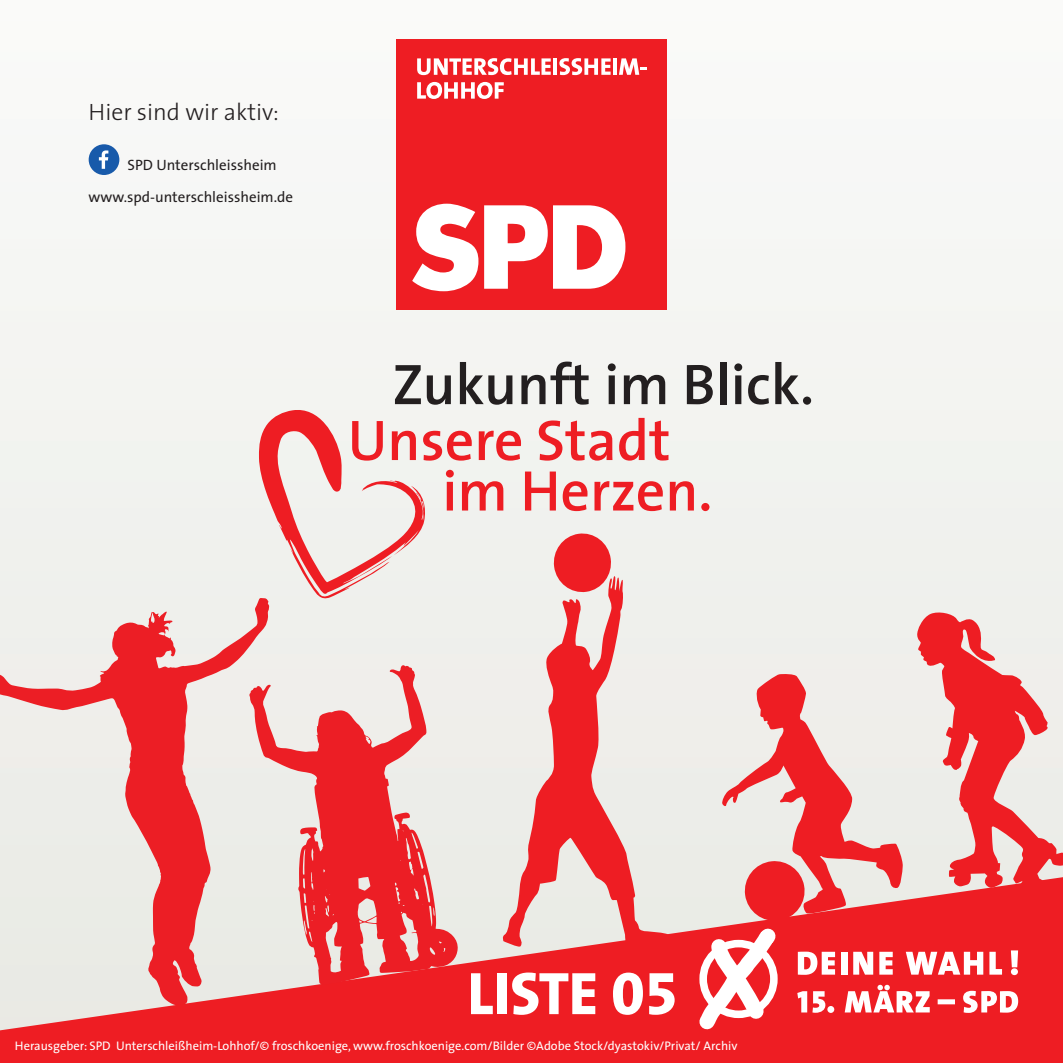
<style>
.page{position:relative;width:1063px;height:1063px;background:#fff}
.page>*{position:absolute;margin:0;border:0;box-sizing:border-box;transform-origin:0 0}
.t1{font:800 60.5px "The Sans";letter-spacing:-.005em;color:#fff}
.t2{font:600 57.75px/50.5px "The Sans";color:#ee1d23}
.t3{font:600 57.75px "The Sans";color:#231f20}
.t4{font:300 23.75px "The Sans";color:#231f20}
.t5{font:15px "The Sans";color:#231f20}
.t6{font:12.5px "The Sans";color:#fff}
.s1{font-family:"The Sans Extra Bold Expert";font-weight:400}
</style>
<div class="page">
<div style="left:0;top:39px;width:1063px;height:820px;background:#f4f4f2"></div>
<svg style="left:502px;top:576px;width:167px;height:283px;background:#eeb2b1"></svg>
<svg style="left:552px;top:532px;width:61px;height:62px;background:#ee5b5e"></svg>
<svg style="left:0;top:598px;width:269px;height:261px;background:#edb5b4"></svg>
<svg style="left:0;top:859px;width:1063px;height:204px;background:#ec797a"></svg>
<svg style="left:249px;top:665px;width:209px;height:320px;background:#ec9494"></svg>
<svg style="left:698px;top:611px;width:365px;height:420px;background:#ee9191"></svg>
<div style="left:699px;top:940px;width:79px;height:78px;border:8px solid #fff;border-radius:50%"></div>
<div style="left:15px;top:1031px;width:855px;height:19px;background:#ee1d23"></div>
<div style="left:89px;top:144px;width:30px;height:31px;background:#185aaa;border-radius:50%"></div>
<svg style="left:99px;top:150px;width:9px;height:19px"></svg>
<div style="left:397px;top:39px;width:270px;height:270px;background:#ee1d23"></div>
<svg style="left:484px;top:205px;width:141px;height:84px"></svg>
<svg style="left:412px;top:204px;width:66px;height:87px"></svg>
<svg style="left:417px;top:58px;width:134px;height:17px"></svg>
<hr style="left:553px;top:58px;width:4px;height:17px;background:#fff">
<svg style="left:559px;top:58px;width:52px;height:17px"></svg>
<hr style="left:613px;top:58px;width:4px;height:17px;background:#fff">
<svg style="left:619px;top:58px;width:28px;height:17px"></svg>
<svg style="left:417px;top:82px;width:87px;height:17px"></svg>
<svg style="left:259px;top:406px;width:168px;height:195px"></svg>
<h3 class="t4" style="left:89px;top:92px;width:192px">Hier sind wir aktiv:</h3>
<p class="t5" style="left:128px;top:152px;width:151px">SPD Unterschleissheim</p>
<p class="t5" style="left:89px;top:184px;width:206px">www.spd-unterschleissheim.de</p>
<h2 class="t3" style="left:392px;top:336px;width:423px">Zukunft im Blick.</h2>
<h2 class="t2" style="left:442px;top:414px;width:272px;text-indent:-95px">Unsere Stadt im Herzen.</h2>
<h1 class="t1" style="left:467px;top:943px;width:212px">LISTE <span class="s1">05</span></h1>
<p class="t6" style="left:15px;top:1035px;width:724px">Herausgeber: SPD Unterschleißheim-Lohhof/© froschkoenige, www.froschkoenige.com/Bilder ©Adobe Stock/dyastokiv/Privat/ Archiv</p>
</div>
